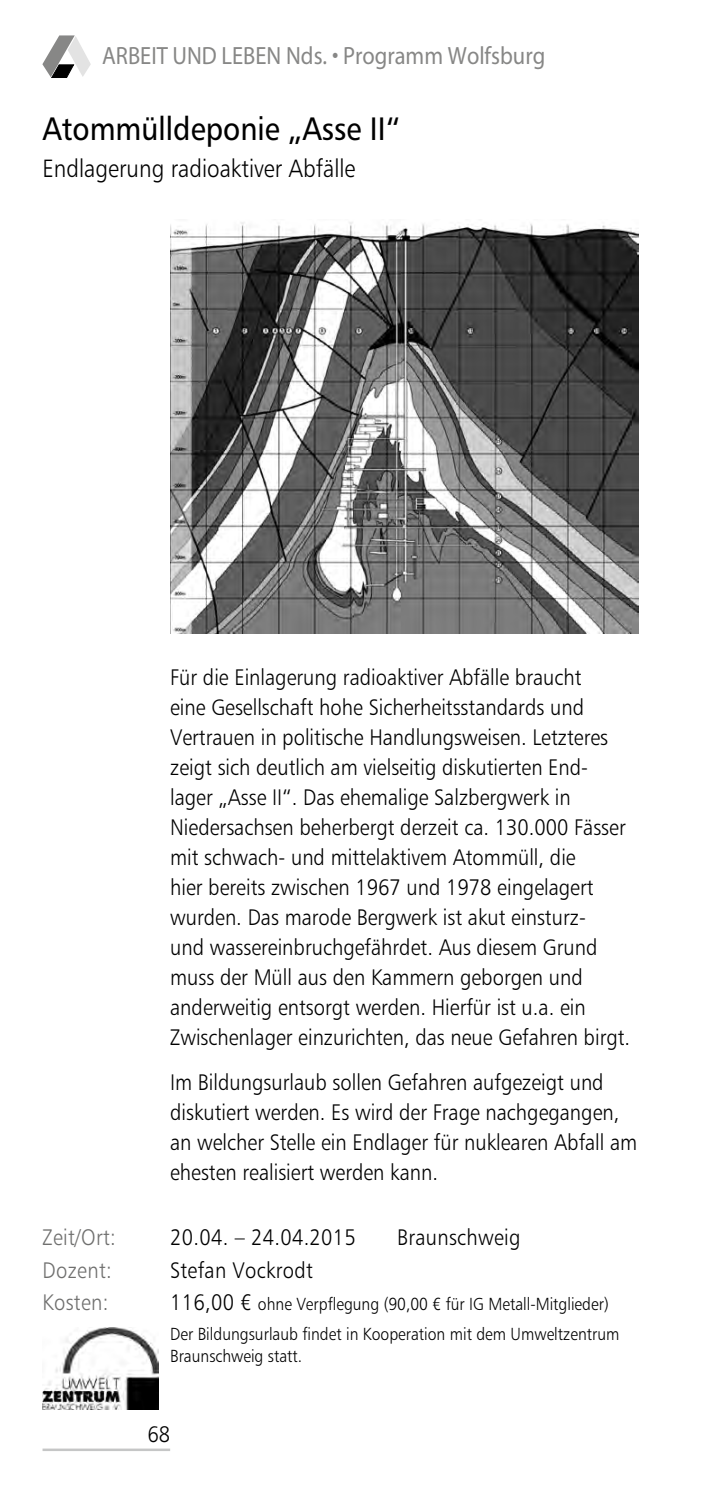
<style>
.page{position:relative;width:709px;height:1489px;background:#fff}
.page>*{position:absolute;margin:0;border:0;box-sizing:border-box;transform-origin:0 0}
.t1{font:32.5px "Humanist 777 BT Roman B";color:#000;scale:.9 1}
.t2{font:25px "Myriad";color:#878786;scale:.9 1}
.t3{font:25px "Humanist 777 BT Light B";color:#000;scale:.9 1}
.t4{font:22.5px/30px "Humanist 777 BT Light B";color:#000;scale:.9 1}
.t5{font:22.5px "Humanist 777 BT Light B";letter-spacing:.015em;color:#6f6f6e;scale:.9 1}
.t6{font:17.5px/29.5px "Humanist 777 BT Light B";color:#000;scale:.9 1}
.s1{font-size:22.5px}
</style>
<div class="page">
<hr style="left:43px;top:1448px;width:127px;height:2px;background:#c5c6c6">
<svg style="left:42px;top:35px;width:49px;height:43px"></svg>
<img style="left:170px;top:222px;width:468px;height:411px">
<img style="left:43px;top:1327px;width:116px;height:82px">
<p class="t2" style="left:102px;top:44px;width:494px">ARBEIT UND LEBEN Nds. • Programm Wolfsburg</p>
<h1 class="t1" style="left:43px;top:108px;width:399px">Atommülldeponie „Asse II“</h1>
<p class="t3" style="left:43px;top:153px;width:349px">Endlagerung radioaktiver Abfälle</p>
<p class="t4" style="left:170px;top:661px;width:513px">Für die Einlagerung radioaktiver Abfälle braucht<br>eine Gesellschaft hohe Sicherheitsstandards und Vertrauen in politische Handlungsweisen. Letzteres zeigt sich deutlich am vielseitig diskutierten End&shy;lager „Asse II“. Das ehemalige Salzbergwerk in Niedersachsen beherbergt derzeit ca. 130.000 Fässer mit schwach- und mittelaktivem Atommüll, die<br>hier bereits zwischen 1967 und 1978 eingelagert wurden. Das marode Bergwerk ist akut einsturz-<br>und wassereinbruchgefährdet. Aus diesem Grund muss der Müll aus den Kammern geborgen und anderweitig entsorgt werden. Hierfür ist u.a. ein Zwischenlager einzurichten, das neue Gefahren birgt.</p>
<p class="t4" style="left:170px;top:1066px;width:520px">Im Bildungsurlaub sollen Gefahren aufgezeigt und diskutiert werden. Es wird der Frage nachgegangen, an welcher Stelle ein Endlager für nuklearen Abfall am ehesten realisiert werden kann.</p>
<p class="t5" style="left:43px;top:1223px;width:83px">Zeit/Ort:</p>
<p class="t4" style="left:170px;top:1221px;width:208px">20.04. – 24.04.2015</p>
<p class="t4" style="left:397px;top:1221px;width:139px">Braunschweig</p>
<p class="t5" style="left:43px;top:1255px;width:78px">Dozent:</p>
<p class="t4" style="left:170px;top:1254px;width:160px">Stefan Vockrodt</p>
<p class="t5" style="left:43px;top:1288px;width:75px">Kosten:</p>
<p class="t6" style="left:170px;top:1288px;width:500px"><span class="s1">116,00 €</span> ohne Verpflegung (90,00 € für IG Metall-Mitglieder)<br>Der Bildungsurlaub findet in Kooperation mit dem Umweltzentrum</p>
<p class="t6" style="left:170px;top:1341px;width:148px">Braunschweig statt.</p>
<p class="t4" style="left:147px;top:1418px;width:27px">68</p>
</div>
